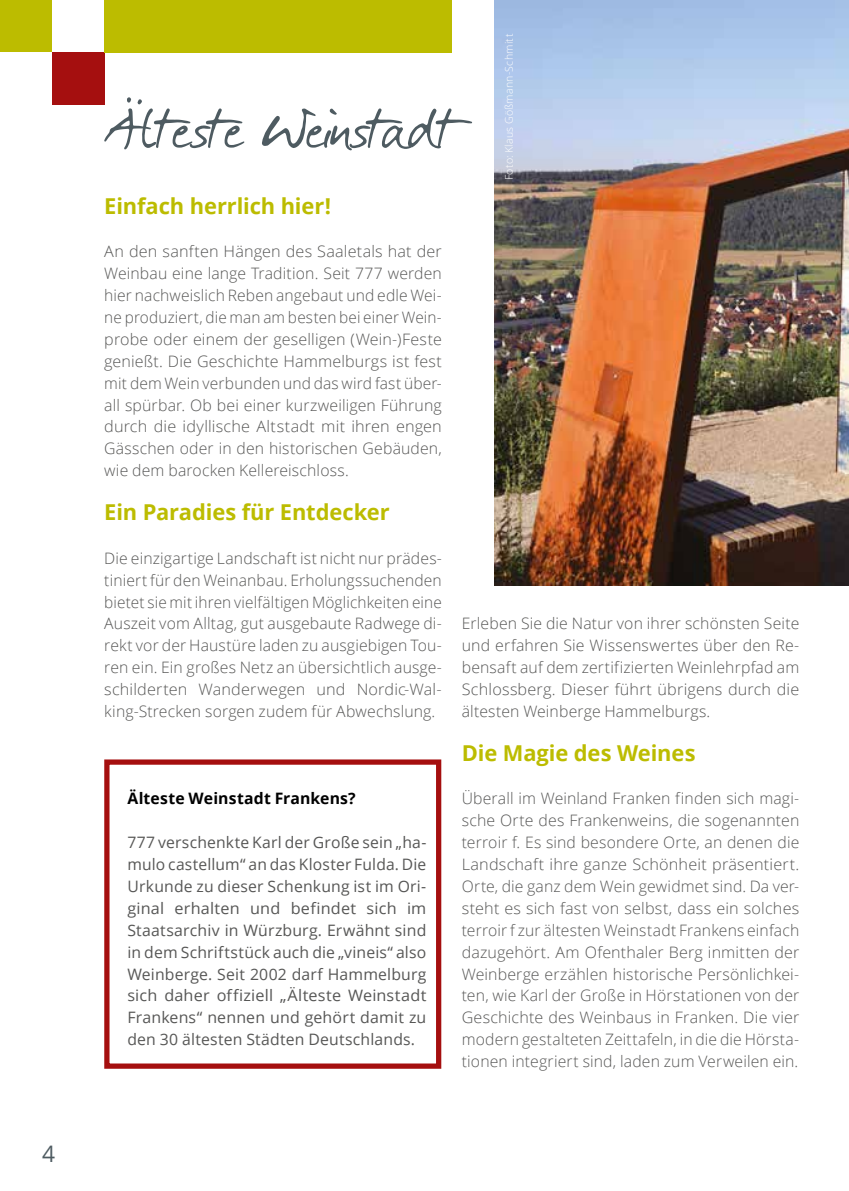
<style>
.page{position:relative;width:849px;height:1191px;background:#fff}
.page>*{position:absolute;margin:0;border:0;box-sizing:border-box;transform-origin:0 0}
.t1{font:71.75px "Darkwoman";letter-spacing:-.01em;color:#4e5b61}
.t2{font:22.75px "Open Sans";color:#4e5b61}
.t3{font:700 21.88px "Open Sans";letter-spacing:-.005em;color:#bcbc00}
.t4{font:300 15.75px/21.9px "Open Sans";letter-spacing:.01em;color:#575756;text-align:justify}
.t5{font:15.75px/21.9px "Open Sans";letter-spacing:.01em;color:#575756;text-align:justify}
.t6{font:700 15.75px "Open Sans";letter-spacing:.01em;color:#000}
.t7{font:300 10.5px "Open Sans";letter-spacing:.025em;color:#fff}
</style>
<div class="page">
<div style="left:0;top:0;width:52px;height:52px;background:#bcbc00"></div>
<div style="left:52px;top:52px;width:52px;height:52px;background:#a50f0f"></div>
<img style="left:494px;top:0;width:354px;height:585px">
<div style="left:104px;top:0;width:347px;height:52px;background:#bcbc00"></div>
<div style="left:104px;top:759px;width:337px;height:309px;border:5px solid #a50f0f"></div>
<h2 class="t2" style="left:42px;top:1137px;width:15px">4</h2>
<h1 class="t1" style="left:104px;top:81px;width:351px">Älteste Weinstadt</h1>
<p class="t7" style="left:501px;top:180px;width:148px;rotate:-90deg">Foto: Klaus Gößmann-Schmitt</p>
<h3 class="t3" style="left:104px;top:190px;width:228px">Einfach herrlich hier!</h3>
<p class="t4" style="left:104px;top:240px;width:339px">An den sanften Hängen des Saaletals hat der Weinbau eine lange Tradition. Seit 777 werden hier nachweislich Reben angebaut und edle Wei&shy;ne produziert, die man am besten bei einer Wein&shy;probe oder einem der geselligen (Wein-)Feste genießt. Die Geschichte Hammelburgs ist fest mit dem Wein verbunden und das wird fast über&shy;all spürbar. Ob bei einer kurzweiligen Führung durch die idyllische Altstadt mit ihren engen Gässchen oder in den historischen Gebäuden, wie dem barocken Kellereischloss.</p>
<h3 class="t3" style="left:104px;top:496px;width:287px">Ein Paradies für Entdecker</h3>
<p class="t4" style="left:104px;top:546px;width:339px">Die einzigartige Landschaft ist nicht nur prädes&shy;tiniert für den Weinanbau. Erholungssuchenden bietet sie mit ihren vielfältigen Möglichkeiten eine Auszeit vom Alltag, gut ausgebaute Radwege di&shy;rekt vor der Haustüre laden zu ausgiebigen Tou&shy;ren ein. Ein großes Netz an übersichtlich ausge&shy;schilderten Wanderwegen und Nordic-Wal&shy;king-Strecken sorgen zudem für Abwechslung.</p>
<p class="t6" style="left:127px;top:787px;width:230px">Älteste Weinstadt Frankens?</p>
<p class="t5" style="left:127px;top:831px;width:300px">777 verschenkte Karl der Große sein „ha&shy;mulo castellum“ an das Kloster Fulda. Die Urkunde zu dieser Schenkung ist im Ori&shy;ginal erhalten und befindet sich im Staatsarchiv in Würzburg. Erwähnt sind in dem Schriftstück auch die „vineis“ also Weinberge. Seit 2002 darf Hammelburg sich daher offiziell „Älteste Weinstadt Frankens“ nennen und gehört damit zu den 30 ältesten Städten Deutschlands.</p>
<p class="t4" style="left:461px;top:612px;width:339px">Erleben Sie die Natur von ihrer schönsten Seite und erfahren Sie Wissenswertes über den Re&shy;bensaft auf dem zertifizierten Weinlehrpfad am Schlossberg. Dieser führt übrigens durch die ältesten Weinberge Hammelburgs.</p>
<h3 class="t3" style="left:461px;top:737px;width:235px">Die Magie des Weines</h3>
<p class="t4" style="left:461px;top:787px;width:339px">Überall im Weinland Franken finden sich magi&shy;sche Orte des Frankenweins, die sogenannten terroir f. Es sind besondere Orte, an denen die Landschaft ihre ganze Schönheit präsentiert.<br>Orte, die ganz dem Wein gewidmet sind. Da ver&shy;steht es sich fast von selbst, dass ein solches terroir f zur ältesten Weinstadt Frankens einfach dazugehört. Am Ofenthaler Berg inmitten der Weinberge erzählen historische Persönlichkei&shy;ten, wie Karl der Große in Hörstationen von der Geschichte des Weinbaus in Franken. Die vier modern gestalteten Zeittafeln, in die die Hörsta&shy;tionen integriert sind, laden zum Verweilen ein.</p>
</div>
